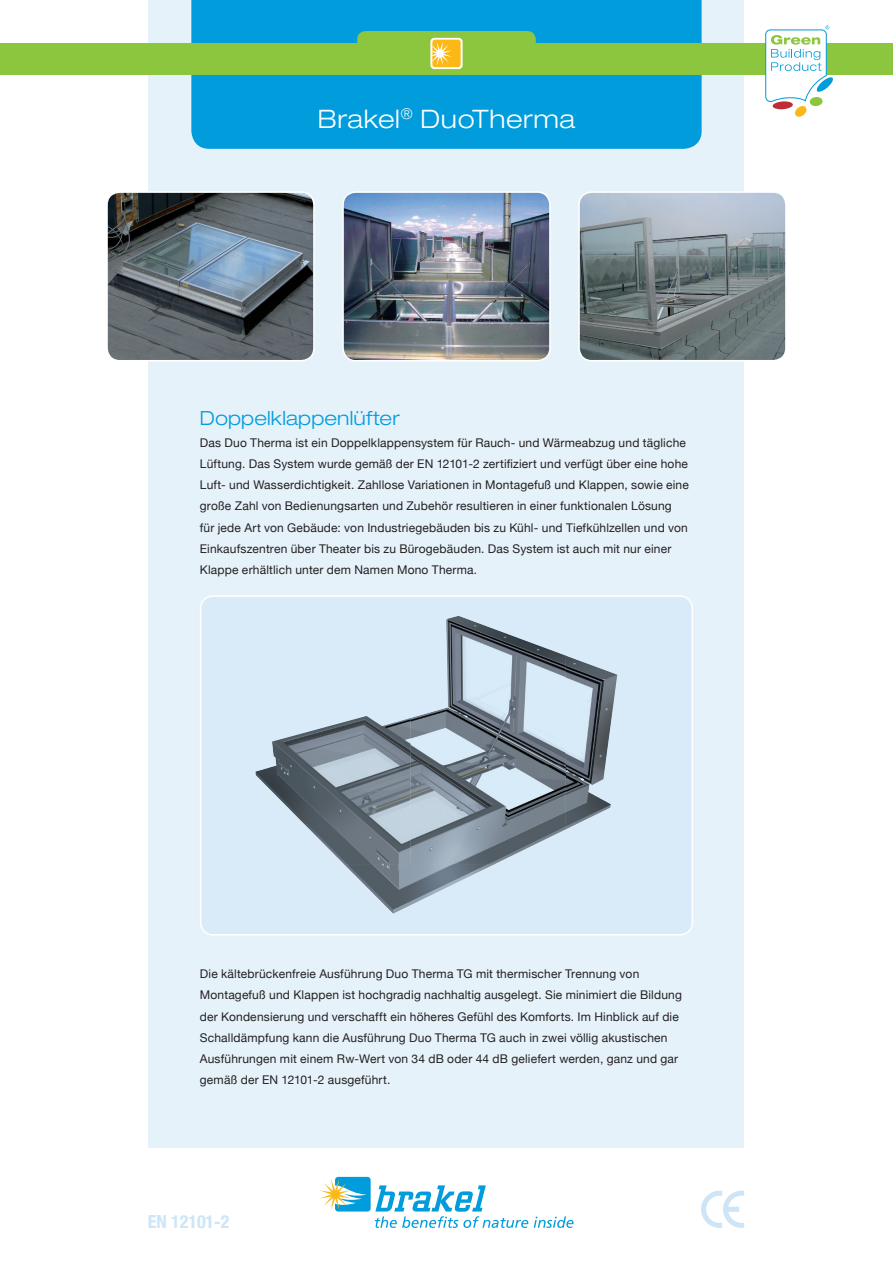
<style>
.page{position:relative;width:893px;height:1263px;background:#fff}
.page>*{position:absolute;margin:0;border:0;box-sizing:border-box;transform-origin:0 0}
.t1{font:300 expanded 25.5px "Helvetica Neue";letter-spacing:.025em;color:#fff}
.t2{font:300 expanded 19.5px "Helvetica Neue";letter-spacing:.005em;color:#019cdc}
.t3{font:700 condensed 18px "Helvetica Neue";color:#cde5f6}
.t4{font:12px/21.3px "Helvetica Neue";letter-spacing:.015em;color:#231f20}
</style>
<div class="page">
<div style="left:149px;top:0;width:595px;height:1148px;background:#e6f2fa"></div>
<svg style="left:320px;top:1177px;width:208px;height:51px"></svg>
<svg style="left:534px;top:1216px;width:39px;height:12px"></svg>
<svg style="left:701px;top:1191px;width:43px;height:37px"></svg>
<div style="left:191px;top:0;width:511px;height:149px;background:#019cdc"></div>
<div style="left:0;top:43px;width:893px;height:32px;background:#8bc63e"></div>
<svg style="left:765px;top:26px;width:68px;height:91px"></svg>
<div style="left:430px;top:38px;width:33px;height:31px;background:#fff;border-radius:4px"></div>
<svg style="left:357px;top:31px;width:179px;height:37px"></svg>
<div style="left:200px;top:595px;width:493px;height:340px;background:#d9ebf8"></div>
<img style="left:410px;top:616px;width:156px;height:248px">
<img style="left:566px;top:655px;width:51px;height:174px">
<img style="left:255px;top:716px;width:156px;height:148px">
<img style="left:344px;top:864px;width:151px;height:50px">
<img style="left:345px;top:194px;width:203px;height:167px">
<div style="left:342px;top:191px;width:209px;height:170px;border:2px solid #fff;border-radius:13px"></div>
<img style="left:581px;top:194px;width:203px;height:167px">
<div style="left:578px;top:191px;width:209px;height:170px;border:2px solid #fff;border-radius:13px"></div>
<img style="left:109px;top:194px;width:203px;height:164px">
<div style="left:106px;top:191px;width:209px;height:170px;border:2px solid #fff;border-radius:13px"></div>
<h1 class="t1" style="left:318px;top:103px;width:259px">Brakel<sup>®</sup> DuoTherma</h1>
<h2 class="t2" style="left:200px;top:407px;width:201px">Doppelklappenlüfter</h2>
<p class="t4" style="left:200px;top:431px;width:491px">Das Duo Therma ist ein Doppelklappensystem für Rauch- und Wärmeabzug und tägliche Lüftung. Das System wurde gemäß der EN 12101-2 zertifiziert und verfügt über eine hohe Luft- und Wasserdichtigkeit. Zahllose Variationen in Montagefuß und Klappen, sowie eine große Zahl von Bedienungsarten und Zubehör resultieren in einer funktionalen Lösung für jede Art von Gebäude: von Industriegebäuden bis zu Kühl- und Tiefkühlzellen und von Einkaufszentren über Theater bis zu Bürogebäuden. Das System ist auch mit nur einer Klappe erhältlich unter dem Namen Mono Therma.</p>
<p class="t4" style="left:200px;top:963px;width:484px">Die kältebrückenfreie Ausführung Duo Therma TG mit thermischer Trennung von Montagefuß und Klappen ist hochgradig nachhaltig ausgelegt. Sie minimiert die Bildung der Kondensierung und verschafft ein höheres Gefühl des Komforts. Im Hinblick auf die Schalldämpfung kann die Ausführung Duo Therma TG auch in zwei völlig akustischen Ausführungen mit einem Rw-Wert von 34 dB oder 44 dB geliefert werden, ganz und gar gemäß der EN 12101-2 ausgeführt.</p>
<h3 class="t3" style="left:148px;top:1210px;width:83px">EN 12101-2</h3>
</div>
